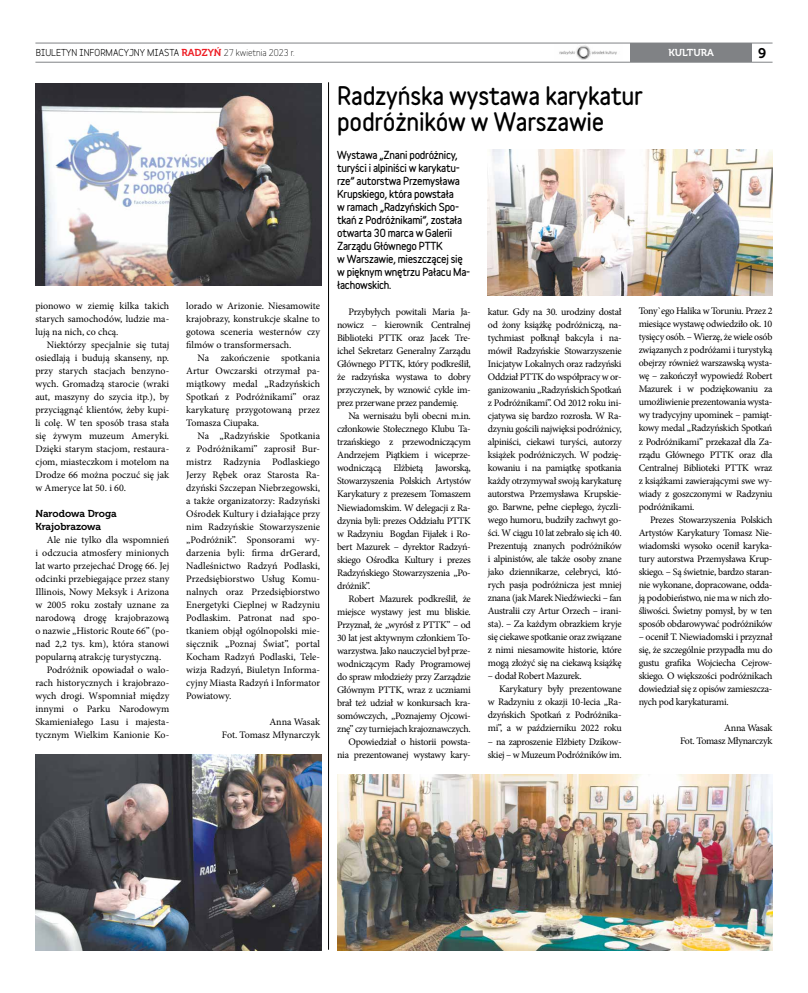
<style>
.page{position:relative;width:808px;height:993px;background:#fff}
.page>*{position:absolute;margin:0;border:0;box-sizing:border-box;transform-origin:0 0}
.t1{font:900 23px/26px "Variable";letter-spacing:-.01em;color:#000}
.t2{font:14px "Museo 700";color:#000}
.t3{font:10px/13px "Minion Pro";letter-spacing:-.025em;color:#000;text-align:justify}
.t4{font:10px "Minion Pro";color:#000}
.t5{font:900 10px/13px "Variable";letter-spacing:-.025em;color:#000}
.t6{font:10px/13px "Minion Pro";letter-spacing:-.005em;color:#000;text-align:right}
.t7{font:10px/13px "Museo 700";color:#000}
.t8{font:10px "Museo 700";color:#fff}
.t9{font:700 9px "Variable";color:#000}
.s1{font-family:"Museo 700";font-weight:400;font-size:10px;color:#ed1d24}
.s2{font-weight:400}
</style>
<div class="page">
<hr style="left:35px;top:43px;width:737px;height:1px;background:#808285">
<hr style="left:35px;top:62px;width:737px;height:1px;background:#808285">
<div style="left:631px;top:43px;width:121px;height:19px;background:#808285"></div>
<hr style="left:328px;top:82px;width:1px;height:867px;background:#000">
<img style="left:488px;top:149px;width:284px;height:147px">
<img style="left:36px;top:754px;width:285px;height:196px">
<img style="left:36px;top:83px;width:285px;height:202px">
<img style="left:337px;top:774px;width:435px;height:176px">
<img style="left:559px;top:45px;width:58px;height:15px">
<p class="t9" style="left:36px;top:45px;width:260px">BIULETYN INFORMACYJNY MIASTA <span class="s1">RADZYŃ</span> <span class="s2">27 kwietnia 2023 r.</span></p>
<h2 class="t2" style="left:758px;top:45px;width:10px">9</h2>
<p class="t8" style="left:668px;top:47px;width:47px">KULTURA</p>
<p class="t3" style="left:35px;top:299px;width:135px">pionowo w ziemię kilka takich starych samochodów, ludzie ma&shy;lują na nich, co chcą.</p>
<p class="t3" style="left:35px;top:338px;width:135px;text-indent:11px">Niektórzy specjalnie się tutaj osiedlają i budują skanseny, np. przy starych stacjach benzyno&shy;wych. Gromadzą starocie (wraki aut, maszyny do szycia itp.), by przyciągnąć klientów, żeby kupi&shy;li colę. W ten sposób trasa stała się żywym muzeum Ameryki.<br>Dzięki starym stacjom, restaura&shy;cjom, miasteczkom i motelom na Drodze 66 można poczuć się jak w Ameryce lat 50. i 60.</p>
<p class="t7" style="left:35px;top:507px;width:83px">Narodowa Droga<br>Krajobrazowa</p>
<p class="t4" style="left:47px;top:533px;width:124px">Ale nie tylko dla wspomnień</p>
<p class="t4" style="left:35px;top:546px;width:135px">i odczucia atmosfery minionych</p>
<p class="t4" style="left:35px;top:559px;width:135px">lat warto przejechać Drogę 66. Jej</p>
<p class="t4" style="left:35px;top:572px;width:135px">odcinki przebiegające przez stany</p>
<p class="t4" style="left:35px;top:585px;width:135px">Illinois, Nowy Meksyk i Arizona</p>
<p class="t4" style="left:35px;top:598px;width:135px">w 2005 roku zostały uznane za</p>
<p class="t4" style="left:35px;top:611px;width:135px">narodową drogę krajobrazową</p>
<p class="t4" style="left:35px;top:624px;width:135px">o nazwie „Historic Route 66” (po-</p>
<p class="t6" style="left:35px;top:637px;width:135px">nad 2,2 tys. km), która stanowi</p>
<p class="t4" style="left:35px;top:650px;width:127px">popularną atrakcję turystyczną.</p>
<p class="t4" style="left:47px;top:663px;width:124px">Podróżnik opowiadał o walo-</p>
<p class="t4" style="left:35px;top:676px;width:135px">rach historycznych i krajobrazo-</p>
<p class="t4" style="left:35px;top:689px;width:135px">wych drogi. Wspomniał między</p>
<p class="t6" style="left:35px;top:702px;width:135px">innymi o Parku Narodowym</p>
<p class="t4" style="left:35px;top:715px;width:135px">Skamieniałego Lasu i majesta-</p>
<p class="t4" style="left:35px;top:728px;width:135px">tycznym Wielkim Kanionie Ko-</p>
<p class="t3" style="left:186px;top:299px;width:135px">lorado w Arizonie. Niesamowite krajobrazy, konstrukcje skalne to gotowa sceneria westernów czy filmów o transformersach.</p>
<p class="t3" style="left:186px;top:351px;width:135px;text-indent:11px">Na zakończenie spotkania Artur Owczarski otrzymał pa&shy;miątkowy medal „Radzyńskich Spotkań z Podróżnikami” oraz karykaturę przygotowaną przez Tomasza Ciupaka.</p>
<p class="t3" style="left:186px;top:429px;width:135px;text-indent:11px">Na „Radzyńskie Spotkania z Podróżnikami” zaprosił Bur&shy;mistrz Radzynia Podlaskiego Jerzy Rębek oraz Starosta Ra&shy;dzyński Szczepan Niebrzegowski, a także organizatorzy: Radzyński Ośrodek Kultury i działające przy nim Radzyńskie Stowarzyszenie „Podróżnik”. Sponsorami wy&shy;darzenia byli: firma drGerard, Nadleśnictwo Radzyń Podlaski, Przedsiębiorstwo Usług Komu&shy;nalnych oraz Przedsiębiorstwo Energetyki Cieplnej w Radzyniu Podlaskim. Patronat nad spo&shy;tkaniem objął ogólnopolski mie&shy;sięcznik „Poznaj Świat”, portal Kocham Radzyń Podlaski, Tele&shy;wizja Radzyń, Biuletyn Informa&shy;cyjny Miasta Radzyń i Informator Powiatowy.</p>
<p class="t6" style="left:222px;top:715px;width:100px">Anna Wasak<br>Fot. Tomasz Młynarczyk</p>
<h1 class="t1" style="left:337px;top:83px;width:307px">Radzyńska wystawa karykatur podróżników w Warszawie</h1>
<p class="t5" style="left:337px;top:148px;width:135px">Wystawa „Znani podróżnicy, turyści i alpiniści w karykatu&shy;rze” autorstwa Przemysława<br>Krupskiego, która powstała<br>w ramach „Radzyńskich Spo&shy;tkań z Podróżnikami”, została otwarta 30 marca w Galerii<br>Zarządu Głównego PTTK<br>w Warszawie, mieszczącej się w pięknym wnętrzu Pałacu Ma&shy;łachowskich.</p>
<p class="t3" style="left:337px;top:305px;width:135px;text-indent:11px">Przybyłych powitali Maria Ja&shy;nowicz – kierownik Centralnej Biblioteki PTTK oraz Jacek Tre&shy;ichel Sekretarz Generalny Zarządu Głównego PTTK, który podkreślił, że radzyńska wystawa to dobry przyczynek, by wznowić cykle im&shy;prez przerwane przez pandemię.</p>
<p class="t3" style="left:337px;top:409px;width:135px;text-indent:11px">Na wernisażu byli obecni m.in. członkowie Stołecznego Klubu Ta&shy;trzańskiego z przewodniczącym Andrzejem Piątkiem i wiceprze&shy;wodniczącą Elżbietą Jaworską, Stowarzyszenia Polskich Artystów Karykatury z prezesem Tomaszem Niewiadomskim. W delegacji z Ra&shy;dzynia byli: prezes Oddziału PTTK w Radzyniu Bogdan Fijałek i Ro&shy;bert Mazurek – dyrektor Radzyń&shy;skiego Ośrodka Kultury i prezes Radzyńskiego Stowarzyszenia „Po&shy;dróżnik”.</p>
<p class="t3" style="left:337px;top:591px;width:135px;text-align:right">Robert Mazurek podkreślił, że miejsce wystawy jest mu bliskie.<br>Przyznał, że „wyrósł z PTTK” – od 30 lat jest aktywnym członkiem To&shy;warzystwa. Jako nauczyciel był prze&shy;wodniczącym Rady Programowej do spraw młodzieży przy Zarządzie Głównym PTTK, wraz z uczniami brał też udział w konkursach kra&shy;somówczych, „Poznajemy Ojcowi&shy;znę” czy turniejach krajoznawczych.<br>Opowiedział o historii powsta&shy;nia prezentowanej wystawy kary-</p>
<p class="t3" style="left:639px;top:304px;width:135px">Tony`ego Halika w Toruniu. Przez 2 miesiące wystawę odwiedziło ok. 10 tysięcy osób. – Wierzę, że wiele osób związanych z podróżami i turystyką obejrzy również warszawską wysta&shy;wę – zakończył wypowiedź Robert Mazurek i w podziękowaniu za umożliwienie prezentowania wysta&shy;wy tradycyjny upominek – pamiąt&shy;kowy medal „Radzyńskich Spotkań z Podróżnikami” przekazał dla Za&shy;rządu Głównego PTTK oraz dla Centralnej Biblioteki PTTK wraz z książkami zawierającymi swe wy&shy;wiady z goszczonymi w Radzyniu podróżnikami.</p>
<p class="t3" style="left:639px;top:512px;width:135px;text-indent:11px">Prezes Stowarzyszenia Polskich Artystów Karykatury Tomasz Nie&shy;wiadomski wysoko ocenił karyka&shy;tury autorstwa Przemysława Krup&shy;skiego. – Są świetnie, bardzo staran&shy;nie wykonane, dopracowane, odda&shy;ją podobieństwo, nie ma w nich zło&shy;śliwości. Świetny pomysł, by w ten sposób obdarowywać podróżników</p>
<p class="t3" style="left:639px;top:629px;width:135px">– ocenił T. Niewiadomski i przyznał się, że szczególnie przypadła mu do gustu grafika Wojciecha Cejrow&shy;skiego. O większości podróżnikach dowiedział się z opisów zamieszcza&shy;nych pod karykaturami.</p>
<p class="t3" style="left:680px;top:720px;width:94px;text-align:right">Anna Wasak<br>Fot. Tomasz Młynarczyk</p>
<p class="t3" style="left:488px;top:305px;width:135px">katur. Gdy na 30. urodziny dostał od żony książkę podróżniczą, na&shy;tychmiast połknął bakcyla i na&shy;mówił Radzyńskie Stowarzyszenie Inicjatyw Lokalnych oraz radzyński Oddział PTTK do współpracy w or&shy;ganizowaniu „Radzyńskich Spotkań z Podróżnikami”. Od 2012 roku ini&shy;cjatywa się bardzo rozrosła. W Ra&shy;dzyniu gościli najwięksi podróżnicy, alpiniści, ciekawi turyści, autorzy książek podróżniczych. W podzię&shy;kowaniu i na pamiątkę spotkania każdy otrzymywał swoją karykaturę autorstwa Przemysława Krupskie&shy;go. Barwne, pełne ciepłego, życzli&shy;wego humoru, budziły zachwyt go&shy;ści. W ciągu 10 lat zebrało się ich 40.<br>Prezentują znanych podróżników i alpinistów, ale także osoby znane jako dziennikarze, celebryci, któ&shy;rych pasja podróżnicza jest mniej znana (jak Marek Niedźwiecki – fan Australii czy Artur Orzech – irani&shy;sta). – Za każdym obrazkiem kryje się ciekawe spotkanie oraz związane z nimi niesamowite historie, które mogą złożyć się na ciekawą książkę</p>
<p class="t3" style="left:488px;top:669px;width:95px">– dodał Robert Mazurek.</p>
<p class="t3" style="left:499px;top:682px;width:124px">Karykatury były prezentowane</p>
<p class="t3" style="left:488px;top:695px;width:135px">w Radzyniu z okazji 10-lecia „Ra-</p>
<p class="t3" style="left:488px;top:708px;width:135px">dzyńskich Spotkań z Podróżnika-</p>
<p class="t3" style="left:488px;top:721px;width:135px">mi”, a w październiku 2022 roku</p>
<p class="t3" style="left:488px;top:734px;width:135px">– na zaproszenie Elżbiety Dzikow&shy;skiej – w Muzeum Podróżników im.</p>
</div>
